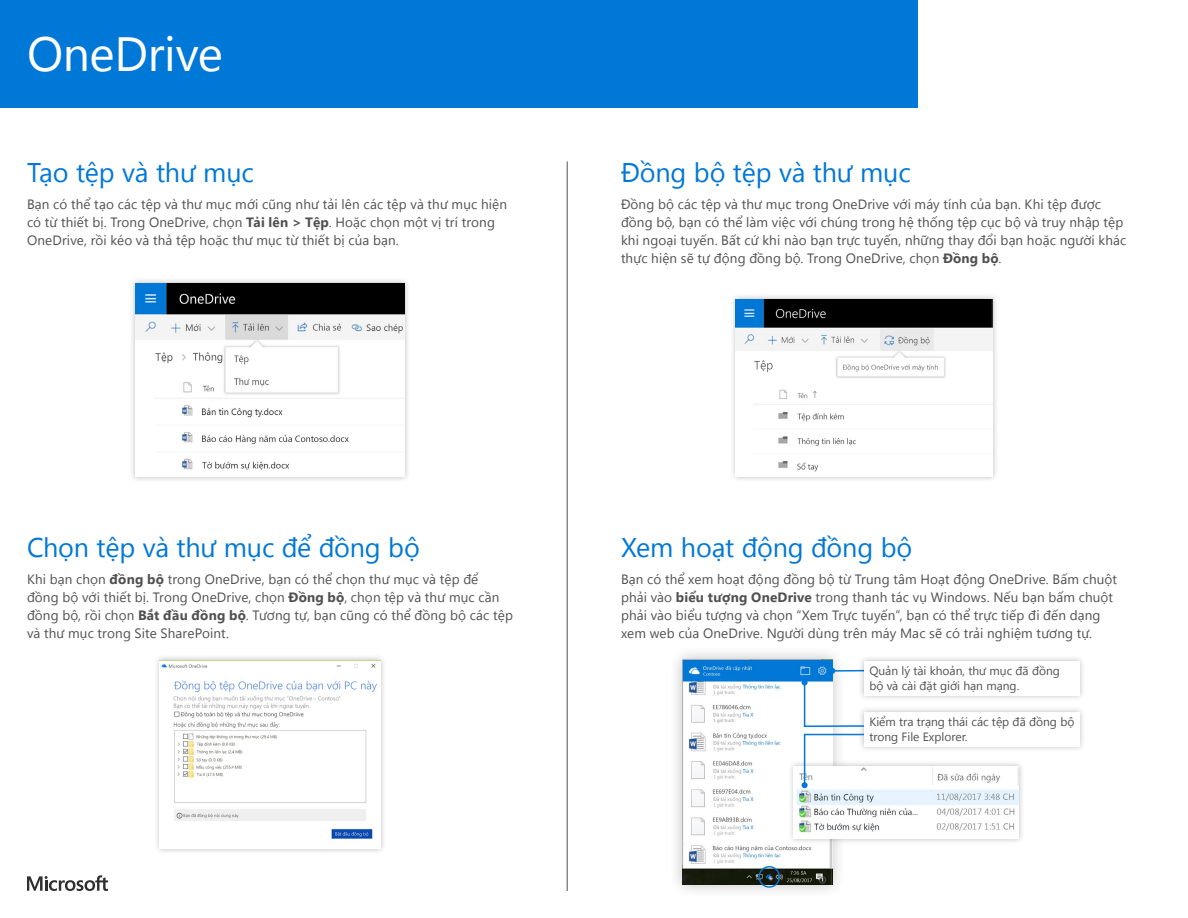
<style>
.page{position:relative;width:1188px;height:918px;background:#fff}
.page>*{position:absolute;margin:0;border:0;box-sizing:border-box;transform-origin:0 0}
.t1{font:48px "Segoe UI";letter-spacing:-.005em;color:#fff}
.t2{font:27px "Segoe UI";letter-spacing:-.005em;color:#0078d7}
.t3{font:13.5px/18px "Segoe UI";letter-spacing:.01em;color:#505050}
.t4{font:12px/15px "Segoe UI";color:#505050}
.s1{font-weight:700}
</style>
<div class="page">
<div style="left:0;top:0;width:918px;height:108px;background:#0078d7"></div>
<svg style="left:27px;top:875px;width:81px;height:16px"></svg>
<div style="left:669px;top:645px;width:177px;height:254px;background:#000;opacity:.25"></div>
<img style="left:683px;top:659px;width:149px;height:226px">
<div style="left:129px;top:277px;width:282px;height:206px;background:#000;opacity:.25"></div>
<img style="left:135px;top:283px;width:270px;height:194px">
<div style="left:729px;top:293px;width:270px;height:190px;background:#000;opacity:.25"></div>
<img style="left:735px;top:299px;width:258px;height:178px">
<div style="left:153px;top:654px;width:233px;height:201px;background:#000;opacity:.25"></div>
<img style="left:159px;top:660px;width:222px;height:189px">
<hr style="left:567px;top:161px;width:1px;height:730px;background:#505050">
<div style="left:788px;top:760px;width:237px;height:85px;background:#000;opacity:.25"></div>
<img style="left:794px;top:766px;width:225px;height:73px">
<div style="left:758px;top:866px;width:22px;height:22px;border:1px solid #0078d7;border-radius:50%"></div>
<hr style="left:832px;top:670px;width:32px;height:2px;background:#0078d7">
<svg style="left:829px;top:668px;width:6px;height:6px"></svg>
<div style="left:858px;top:655px;width:228px;height:46px;background:#000;opacity:.25"></div>
<div style="left:864px;top:661px;width:216px;height:34px;background:#fff"></div>
<div style="left:858px;top:706px;width:228px;height:46px;background:#000;opacity:.25"></div>
<div style="left:864px;top:712px;width:216px;height:35px;background:#fff"></div>
<svg style="left:802px;top:680px;width:64px;height:108px"></svg>
<h1 class="t1" style="left:27px;top:21px;width:197px">OneDrive</h1>
<h2 class="t2" style="left:27px;top:153px;width:228px">Tạo tệp và thư mục</h2>
<p class="t3" style="left:27px;top:194px;width:482px">Bạn có thể tạo các tệp và thư mục mới cũng như tải lên các tệp và thư mục hiện có từ thiết bị. Trong OneDrive, chọn <span class="s1">Tải lên &gt; Tệp</span>. Hoặc chọn một vị trí trong<br>OneDrive, rồi kéo và thả tệp hoặc thư mục từ thiết bị của bạn.</p>
<h2 class="t2" style="left:27px;top:529px;width:394px">Chọn tệp và thư mục để đồng bộ</h2>
<p class="t3" style="left:27px;top:570px;width:487px">Khi bạn chọn <span class="s1">đồng bộ</span> trong OneDrive, bạn có thể chọn thư mục và tệp để đồng bộ với thiết bị. Trong OneDrive, chọn <span class="s1">Đồng bộ</span>, chọn tệp và thư mục cần đồng bộ, rồi chọn <span class="s1">Bắt đầu đồng bộ</span>. Tương tự, bạn cũng có thể đồng bộ các tệp và thư mục trong Site SharePoint.</p>
<h2 class="t2" style="left:621px;top:153px;width:291px">Đồng bộ tệp và thư mục</h2>
<p class="t3" style="left:621px;top:194px;width:507px">Đồng bộ các tệp và thư mục trong OneDrive với máy tính của bạn. Khi tệp được đồng bộ, bạn có thể làm việc với chúng trong hệ thống tệp cục bộ và truy nhập tệp khi ngoại tuyến. Bất cứ khi nào bạn trực tuyến, những thay đổi bạn hoặc người khác thực hiện sẽ tự động đồng bộ. Trong OneDrive, chọn <span class="s1">Đồng bộ</span>.</p>
<h2 class="t2" style="left:621px;top:529px;width:293px">Xem hoạt động đồng bộ</h2>
<p class="t3" style="left:621px;top:570px;width:498px">Bạn có thể xem hoạt động đồng bộ từ Trung tâm Hoạt động OneDrive. Bấm chuột phải vào <span class="s1">biểu tượng OneDrive</span> trong thanh tác vụ Windows. Nếu bạn bấm chuột phải vào biểu tượng và chọn “Xem Trực tuyến”, bạn có thể trực tiếp đi đến dạng xem web của OneDrive. Người dùng trên máy Mac sẽ có trải nghiệm tương tự.</p>
<p class="t4" style="left:869px;top:663px;width:192px">Quản lý tài khoản, thư mục đã đồng bộ và cài đặt giới hạn mạng.</p>
<p class="t4" style="left:869px;top:714px;width:207px">Kiểm tra trạng thái các tệp đã đồng bộ trong File Explorer.</p>
</div>
